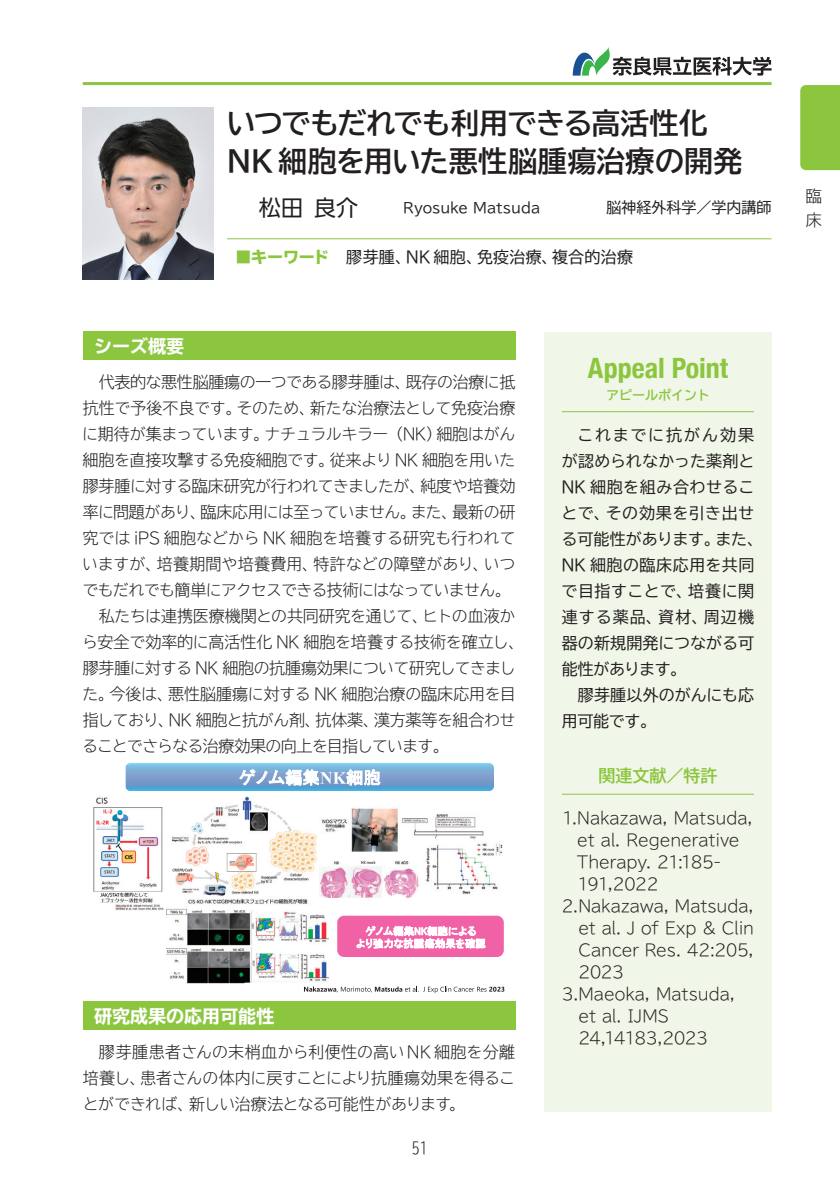
<style>
.page{position:relative;width:840px;height:1191px;background:#fff}
.page>*{position:absolute;margin:0;border:0;box-sizing:border-box;transform-origin:0 0}
.t1{font:700 29px/38px "TBUD Go Std";letter-spacing:-.01em;color:#231f20}
.t2{font:700 condensed 28px "Helvetica Neue";color:#8bc63e}
.t3{font:22px "UD Shin Go Pr 6";color:#231f20}
.t4{font:700 expanded 18px "TBUD Go Std";color:#fff}
.t5{font:700 17px "TBUD Go Std";color:#8bc63e}
.t6{font:300 16px/26px "TBUD Go Std Super";letter-spacing:-.02em;color:#231f20}
.t7{font:16px/26px "TBUD Go Std";letter-spacing:.015em;color:#231f20}
.t8{font:300 16px "TBUD Go Std Super";letter-spacing:.005em;color:#231f20}
.t9{font:300 16px "TBUD Go Std Super";color:#231f20}
.t10{font:300 16px "TBUD Go Std Super";letter-spacing:-.04em;color:#231f20}
.t11{font:300 16px "TBUD Go Std Super";letter-spacing:-.045em;color:#231f20}
.t12{font:300 16px "TBUD Go Std Super";letter-spacing:-.05em;color:#231f20}
.t13{font:16px/26px "TBUD Go Std";letter-spacing:-.005em;color:#231f20}
.t14{font:300 16px "TBUD Go Std Super";letter-spacing:-.055em;color:#231f20}
.t15{font:800 16px "TBUD Go Std";letter-spacing:-.02em;color:#8bc63e}
.t16{font:15px "TBUD Go Std";color:#231f20}
.t17{font:14px "TBUD Go Std";color:#231f20}
.t18{font:700 13px "TBUD Go Std";color:#8bc63e}
</style>
<div class="page">
<div style="left:800px;top:85px;width:39px;height:85px;background:#8bc63e"></div>
<svg style="left:572px;top:47px;width:199px;height:29px"></svg>
<div style="left:83px;top:332px;width:432px;height:28px;background:#8bc63e"></div>
<hr style="left:227px;top:238px;width:544px;height:1px;background:#8bc63e">
<div style="left:544px;top:332px;width:227px;height:780px;background:#f1f7e8"></div>
<hr style="left:561px;top:411px;width:192px;height:1px;background:#8bc63e">
<hr style="left:83px;top:82px;width:688px;height:3px;background:#8bc63e">
<div style="left:83px;top:1001px;width:432px;height:29px;background:#8bc63e"></div>
<img style="left:83px;top:108px;width:130px;height:172px">
<hr style="left:561px;top:794px;width:192px;height:1px;background:#8bc63e">
<img style="left:93px;top:797px;width:71px;height:113px">
<img style="left:172px;top:836px;width:145px;height:60px">
<img style="left:167px;top:899px;width:161px;height:85px">
<img style="left:319px;top:836px;width:183px;height:61px">
<svg style="left:304px;top:986px;width:200px;height:7px"></svg>
<div style="left:337px;top:915px;width:166px;height:42px;background:#f062a5;border-radius:7px"></div>
<svg style="left:356px;top:925px;width:129px;height:24px"></svg>
<svg style="left:125px;top:763px;width:369px;height:73px"></svg>
<h1 class="t1" style="left:227px;top:104px;width:516px">いつでもだれでも利用できる高活性化<br>NK細胞を用いた悪性脳腫瘍治療の開発</h1>
<h3 class="t3" style="left:259px;top:190px;width:100px">松田 良介</h3>
<p class="t17" style="left:403px;top:196px;width:138px">Ryosuke Matsuda</p>
<p class="t16" style="left:606px;top:195px;width:166px">脳神経外科学／学内講師</p>
<p class="t4" style="left:94px;top:336px;width:92px">シーズ概要</p>
<p class="t15" style="left:235px;top:248px;width:95px">■キーワード</p>
<p class="t7" style="left:346px;top:244px;width:288px">膠芽腫、NK 細胞、免疫治療、複合的治療</p>
<p class="t6" style="left:99px;top:369px;width:418px">代表的な悪性脳腫瘍の一つである膠芽腫は、既存の治療に抵</p>
<p class="t6" style="left:83px;top:395px;width:434px">抗性で予後不良です。そのため、新たな治療法として免疫治療</p>
<p class="t6" style="left:82px;top:421px;width:434px">に期待が集まっています。ナチュラルキラー（NK）細胞はがん</p>
<p class="t6" style="left:83px;top:447px;width:434px">細胞を直接攻撃する免疫細胞です。従来より NK 細胞を用いた</p>
<p class="t6" style="left:83px;top:473px;width:434px">膠芽腫に対する臨床研究が行われてきましたが、純度や培養効</p>
<p class="t10" style="left:83px;top:499px;width:434px">率に問題があり、臨床応用には至っていません。また、最新の研</p>
<p class="t8" style="left:82px;top:525px;width:434px">究では iPS 細胞などから NK 細胞を培養する研究も行われて</p>
<p class="t8" style="left:82px;top:551px;width:434px">いますが、培養期間や培養費用、特許などの障壁があり、いつ</p>
<p class="t11" style="left:82px;top:577px;width:429px">でもだれでも簡単にアクセスできる技術にはなっていません。</p>
<p class="t6" style="left:99px;top:603px;width:418px">私たちは連携医療機関との共同研究を通じて、ヒトの血液か</p>
<p class="t6" style="left:82px;top:629px;width:443px">ら安全で効率的に高活性化 NK 細胞を培養する技術を確立し、</p>
<p class="t6" style="left:83px;top:655px;width:434px">膠芽腫に対する NK 細胞の抗腫瘍効果について研究してきまし</p>
<p class="t6" style="left:82px;top:681px;width:435px">た。今後は、悪性脳腫瘍に対する NK 細胞治療の臨床応用を目</p>
<p class="t6" style="left:83px;top:707px;width:434px">指しており、NK 細胞と抗がん剤、抗体薬、漢方薬等を組合わせ</p>
<p class="t12" style="left:82px;top:733px;width:368px">ることでさらなる治療効果の向上を目指しています。</p>
<p class="t4" style="left:94px;top:1006px;width:182px">研究成果の応用可能性</p>
<p class="t6" style="left:83px;top:1038px;width:433px;text-align:justify;text-indent:16px">膠芽腫患者さんの末梢血から利便性の高いNK 細胞を分離培養し、患者さんの体内に戻すことにより抗腫瘍効果を得ることができれば、新しい治療法となる可能性があります。</p>
<p class="t6" style="left:412px;top:1134px;width:17px">51</p>
<h2 class="t2" style="left:587px;top:344px;width:142px">Appeal Point</h2>
<p class="t18" style="left:605px;top:385px;width:105px">アピールポイント</p>
<p class="t7" style="left:561px;top:422px;width:202px;text-indent:16px">これまでに抗がん効果が認められなかった薬剤と<br>NK 細胞を組み合わせることで、その効果を引き出せる可能性があります。また、<br>NK 細胞の臨床応用を共同で目指すことで、培養に関連する薬品、資材、周辺機器の新規開発につながる可能性があります。</p>
<p class="t13" style="left:561px;top:682px;width:194px;text-indent:16px">膠芽腫以外のがんにも応用可能です。</p>
<p class="t5" style="left:598px;top:762px;width:120px">関連文献／特許</p>
<p class="t9" style="left:561px;top:805px;width:192px">1.Nakazawa, Matsuda,</p>
<p class="t6" style="left:577px;top:826px;width:164px">et al. Regenerative</p>
<p class="t6" style="left:577px;top:848px;width:145px">Therapy. 21:185-</p>
<p class="t6" style="left:577px;top:870px;width:83px">191,2022</p>
<p class="t9" style="left:561px;top:893px;width:193px">2.Nakazawa, Matsuda,</p>
<p class="t6" style="left:578px;top:914px;width:177px">et al. J of Exp &amp; Clin</p>
<p class="t6" style="left:578px;top:936px;width:177px">Cancer Res. 42:205,</p>
<p class="t6" style="left:578px;top:958px;width:47px">2023</p>
<p class="t9" style="left:561px;top:981px;width:175px">3.Maeoka, Matsuda,</p>
<p class="t6" style="left:578px;top:1002px;width:92px">et al. IJMS</p>
<p class="t14" style="left:578px;top:1025px;width:131px">24,14183,2023</p>
<p class="t6" style="left:805px;top:183px;width:17px;line-height:24px">臨床</p>
</div>
